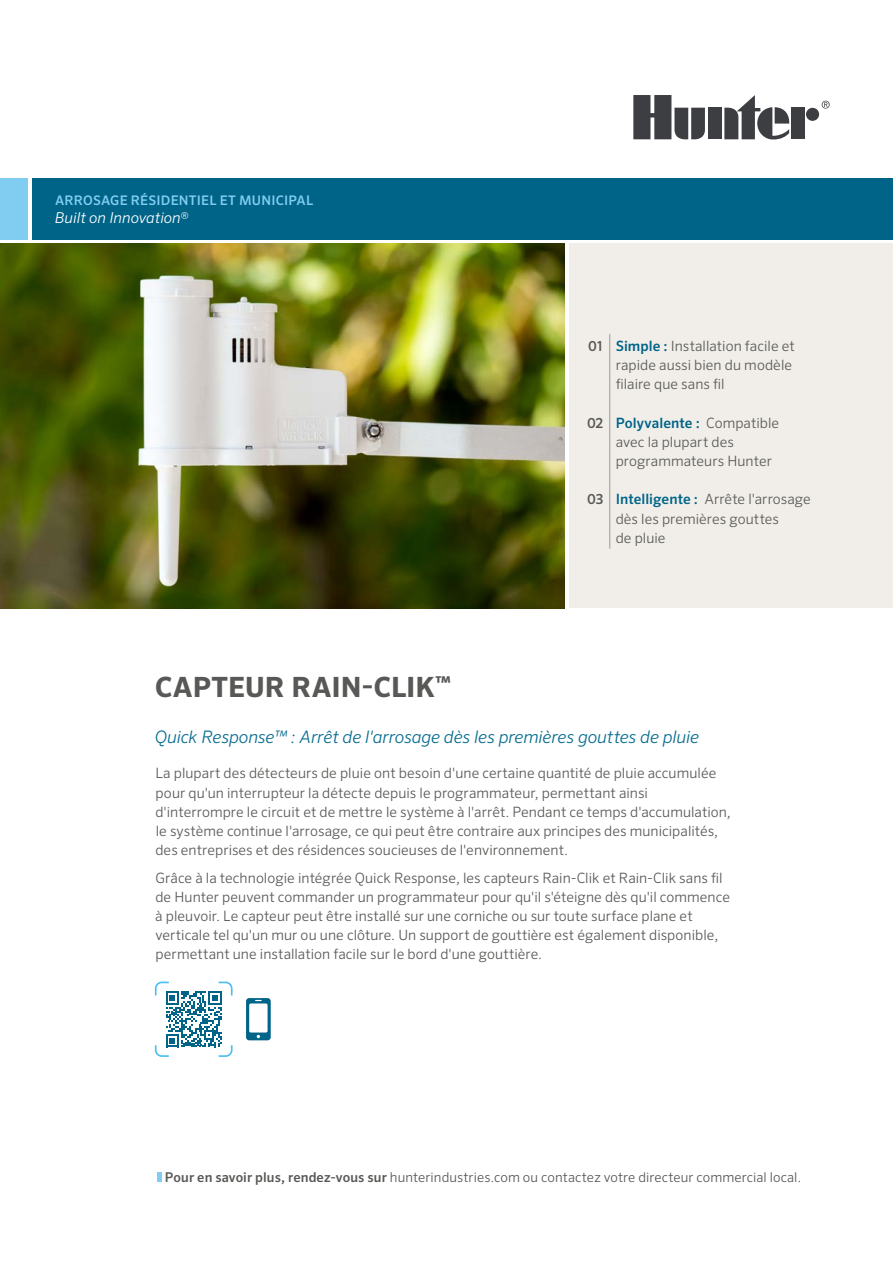
<style>
.page{position:relative;width:893px;height:1263px;background:#fff}
.page>*{position:absolute;margin:0;border:0;box-sizing:border-box;transform-origin:0 0}
.t1{font:700 27.9px "Sero Pro";color:#585956}
.t2{font:italic 300 17.25px "Sero Pro";letter-spacing:-.01em;color:#086d90}
.t3{font:italic 300 15px "Sero Pro";color:#fff}
.t4{font:300 14.25px/19px "Sero Pro";letter-spacing:.005em;color:#585956}
.t5{font:300 13.5px "Sero Pro";letter-spacing:.005em;color:#585956}
.t6{font:500 13.2px "Sero Pro";letter-spacing:.015em;color:#81cdf2}
.s1{font-style:normal}
.s2{font-weight:500;font-size:13.8px}
.s3{font-weight:500;color:#006488}
.s4{font-weight:500}
</style>
<div class="page">
<svg style="left:822px;top:101px;width:8px;height:8px"></svg>
<div style="left:708px;top:108px;width:13px;height:31px;background:#3c3e41"></div>
<div style="left:806px;top:108px;width:13px;height:13px;background:#3c3e41;border-radius:50%"></div>
<div style="left:791px;top:108px;width:14px;height:31px;background:#3c3e41"></div>
<svg style="left:724px;top:95px;width:66px;height:45px"></svg>
<svg style="left:633px;top:95px;width:72px;height:45px"></svg>
<div style="left:32px;top:178px;width:861px;height:61px;background:#006488"></div>
<div style="left:0;top:178px;width:28px;height:61px;background:#81cdf2"></div>
<hr style="left:158px;top:1172px;width:4px;height:10px;background:#81cdf2">
<div style="left:569px;top:244px;width:324px;height:364px;background:#f1eeea"></div>
<hr style="left:609px;top:334px;width:1px;height:77px;background:#9c9896">
<hr style="left:609px;top:411px;width:1px;height:76px;background:#9c9896">
<hr style="left:609px;top:487px;width:1px;height:62px;background:#9c9896">
<img style="left:0;top:244px;width:565px;height:364px">
<svg style="left:246px;top:998px;width:25px;height:42px"></svg>
<svg style="left:155px;top:981px;width:78px;height:76px"></svg>
<p class="t6" style="left:55px;top:192px;width:260px">ARROSAGE RÉSIDENTIEL ET MUNICIPAL</p>
<p class="t3" style="left:55px;top:208px;width:135px">Built on Innovation<span class="s1">®</span></p>
<p class="t4" style="left:616px;top:336px;width:181px;text-indent:-28px"><span class="s2">01</span> <span class="s3">Simple :</span> Installation facile et rapide aussi bien du modèle filaire que sans fil</p>
<p class="t4" style="left:616px;top:413px;width:165px;text-indent:-29px"><span class="s2">02</span> <span class="s3">Polyvalente :</span> Compatible avec la plupart des programmateurs Hunter</p>
<p class="t4" style="left:616px;top:490px;width:197px;text-indent:-29px"><span class="s2">03</span> <span class="s3">Intelligente :</span> Arrête l'arrosage dès les premières gouttes<br>de pluie</p>
<h1 class="t1" style="left:155px;top:670px;width:297px">CAPTEUR RAIN-CLIK<sup>™</sup></h1>
<p class="t2" style="left:155px;top:727px;width:546px">Quick Response™ : Arrêt de l'arrosage dès les premières gouttes de pluie</p>
<p class="t4" style="left:155px;top:764px;width:577px">La plupart des détecteurs de pluie ont besoin d'une certaine quantité de pluie accumulée pour qu'un interrupteur la détecte depuis le programmateur, permettant ainsi d'interrompre le circuit et de mettre le système à l'arrêt. Pendant ce temps d'accumulation, le système continue l'arrosage, ce qui peut être contraire aux principes des municipalités, des entreprises et des résidences soucieuses de l'environnement.</p>
<p class="t4" style="left:155px;top:868px;width:576px">Grâce à la technologie intégrée Quick Response, les capteurs Rain-Clik et Rain-Clik sans fil de Hunter peuvent commander un programmateur pour qu'il s'éteigne dès qu'il commence à pleuvoir. Le capteur peut être installé sur une corniche ou sur toute surface plane et verticale tel qu'un mur ou une clôture. Un support de gouttière est également disponible, permettant une installation facile sur le bord d'une gouttière.</p>
<p class="t5" style="left:165px;top:1169px;width:638px"><span class="s4">Pour en savoir plus, rendez-vous sur</span> hunterindustries.com ou contactez votre directeur commercial local.</p>
</div>
